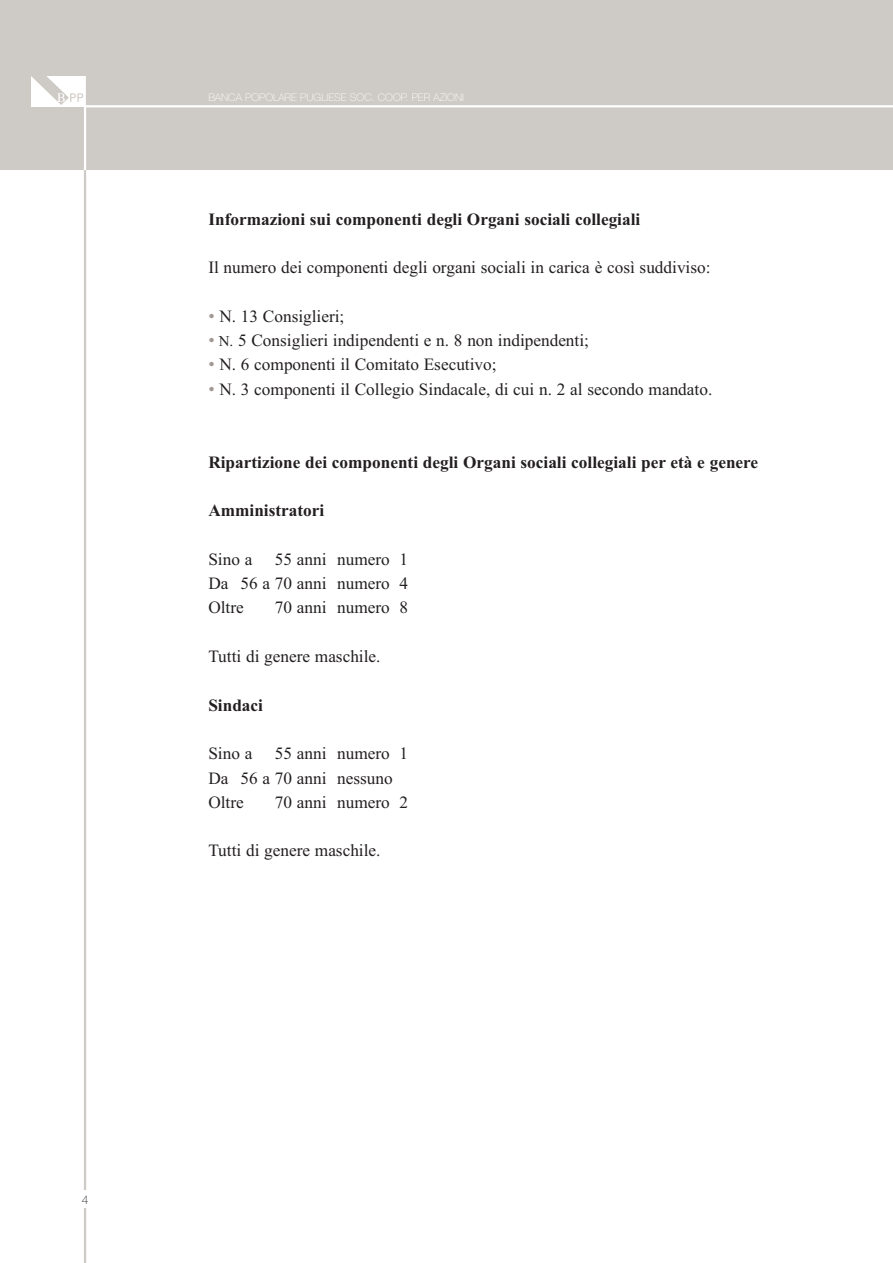
<style>
.page{position:relative;width:893px;height:1263px;background:#fff}
.page>*{position:absolute;margin:0;border:0;box-sizing:border-box;transform-origin:0 0}
.t1{font:17.25px/24.3px "Times New Roman";color:#231f20;text-align:justify}
.t2{font:700 17.25px "Times New Roman";color:#231f20}
.t3{font:100 12px "Helvetica Neue";color:#231f20}
.t4{font:100 10.5px "Helvetica Neue";color:#fff}
.s1{font-size:18px;color:#a39994}
.s2{font-size:15px}
</style>
<div class="page">
<div style="left:0;top:0;width:893px;height:170px;background:#cecac5"></div>
<hr style="left:84px;top:106px;width:2px;height:64px;background:#fff">
<hr style="left:84px;top:170px;width:2px;height:1093px;background:#cecac5">
<hr style="left:85px;top:105px;width:808px;height:2px;background:#fff">
<img style="left:32px;top:77px;width:53px;height:29px">
<div style="left:64px;top:1191px;width:42px;height:17px;background:#fff"></div>
<p class="t4" style="left:208px;top:94px;width:257px">BANCA POPOLARE PUGLIESE SOC. COOP. PER AZIONI</p>
<p class="t2" style="left:208px;top:209px;width:433px">Informazioni sui componenti degli Organi sociali collegiali</p>
<p class="t1" style="left:208px;top:255px;width:504px">Il numero dei componenti degli organi sociali in carica è così suddiviso:</p>
<p class="t1" style="left:208px;top:304px;width:138px"><span class="s1">•</span> N. 13 Consiglieri;</p>
<p class="t1" style="left:208px;top:328px;width:382px"><span class="s1">•</span> <span class="s2">N.</span> 5 Consiglieri indipendenti e n. 8 non indipendenti;</p>
<p class="t1" style="left:208px;top:352px;width:290px"><span class="s1">•</span> N. 6 componenti il Comitato Esecutivo;</p>
<p class="t1" style="left:208px;top:377px;width:505px"><span class="s1">•</span> N. 3 componenti il Collegio Sindacale, di cui n. 2 al secondo mandato.</p>
<p class="t2" style="left:208px;top:452px;width:551px">Ripartizione dei componenti degli Organi sociali collegiali per età e genere</p>
<p class="t2" style="left:208px;top:500px;width:117px">Amministratori</p>
<p class="t1" style="left:208px;top:547px;width:46px">Sino a</p>
<p class="t1" style="left:208px;top:547px;width:201px;text-indent:66px">55 anni numero 1<br>Da 56 a 70 anni numero 4<br>Oltre</p>
<p class="t1" style="left:275px;top:595px;width:135px">70 anni numero 8</p>
<p class="t1" style="left:208px;top:644px;width:174px">Tutti di genere maschile.</p>
<p class="t2" style="left:208px;top:695px;width:56px">Sindaci</p>
<p class="t1" style="left:208px;top:741px;width:46px">Sino a</p>
<p class="t1" style="left:208px;top:741px;width:201px;text-align:left;text-indent:66px">55 anni numero 1<br>Da 56 a 70 anni nessuno<br>Oltre</p>
<p class="t1" style="left:275px;top:790px;width:135px">70 anni numero 2</p>
<p class="t1" style="left:208px;top:838px;width:174px">Tutti di genere maschile.</p>
<p class="t3" style="left:82px;top:1195px;width:8px">4</p>
</div>
